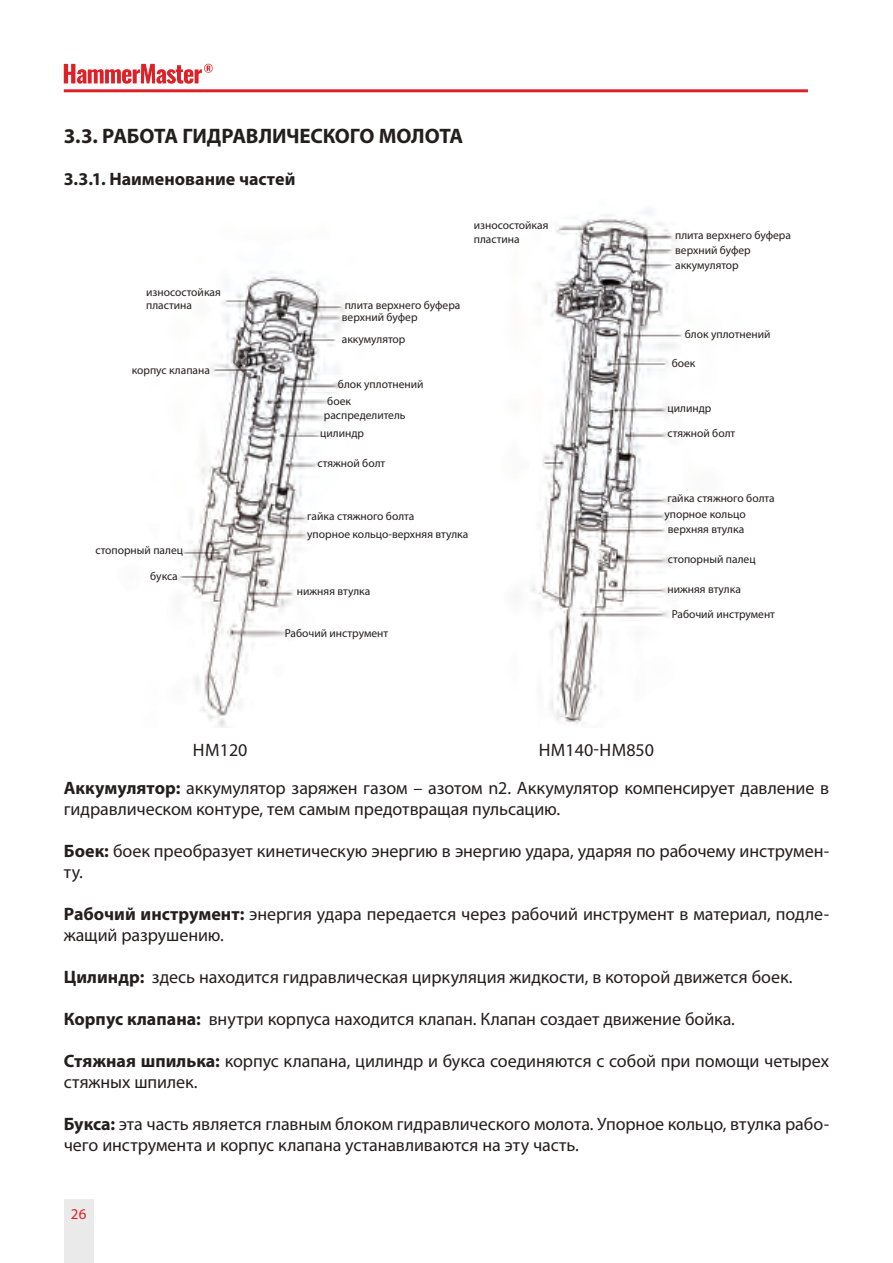
<style>
.page{position:relative;width:893px;height:1263px;background:#fff}
.page>*{position:absolute;margin:0;border:0;box-sizing:border-box;transform-origin:0 0}
.t1{font:700 21px "Myriad Pro";letter-spacing:-.01em;color:#241f1f}
.t2{font:18px/21px "Myriad Pro";letter-spacing:-.005em;color:#241f1f}
.t3{font:700 18px "Myriad Pro";color:#241f1f}
.t4{font:17.85px "Myriad Pro";color:#241f1f}
.t5{font:15px "Myriad Pro";color:#dd2127}
.t6{font:11.55px/13.8px "Myriad Pro";color:#241f1f}
.s1{font-weight:700}
</style>
<div class="page">
<div style="left:64px;top:1199px;width:30px;height:64px;background:#ebeaea"></div>
<hr style="left:64px;top:89px;width:744px;height:3px;background:#dd2127">
<svg style="left:64px;top:64px;width:149px;height:20px"></svg>
<img style="left:176px;top:210px;width:507px;height:517px">
<p class="t1" style="left:64px;top:124px;width:401px">3.3. РАБОТА ГИДРАВЛИЧЕСКОГО МОЛОТА</p>
<p class="t3" style="left:64px;top:169px;width:233px">3.3.1. Наименование частей</p>
<p class="t6" style="left:146px;top:285px;width:76px">износостойкая пластина</p>
<p class="t6" style="left:132px;top:363px;width:80px">корпус клапана</p>
<p class="t6" style="left:342px;top:298px;width:120px;line-height:12.5px">плита верхнего буфера верхний буфер</p>
<p class="t6" style="left:342px;top:332px;width:65px">аккумулятор</p>
<p class="t6" style="left:327px;top:376px;width:98px;line-height:16.4px;text-indent:11px">блок уплотнений боек</p>
<p class="t6" style="left:320px;top:405px;width:87px;line-height:18.6px;text-indent:4px">распределитель цилиндр</p>
<p class="t6" style="left:317px;top:456px;width:69px">стяжной болт</p>
<p class="t6" style="left:474px;top:218px;width:76px">износостойкая пластина</p>
<p class="t6" style="left:675px;top:228px;width:117px;line-height:14.7px">плита верхнего буфера верхний буфер аккумулятор</p>
<p class="t6" style="left:685px;top:327px;width:87px">блок уплотнений</p>
<p class="t6" style="left:672px;top:356px;width:25px">боек</p>
<p class="t6" style="left:667px;top:401px;width:45px">цилиндр</p>
<p class="t6" style="left:667px;top:426px;width:69px">стяжной болт</p>
<p class="t6" style="left:95px;top:543px;width:89px">стопорный палец</p>
<p class="t6" style="left:150px;top:569px;width:29px">букса</p>
<p class="t6" style="left:307px;top:507px;width:163px;line-height:17.9px">гайка стяжного болта<br>упорное кольцо-верхняя втулка</p>
<p class="t6" style="left:297px;top:584px;width:75px">нижняя втулка</p>
<p class="t6" style="left:285px;top:626px;width:105px">Рабочий инструмент</p>
<p class="t6" style="left:664px;top:490px;width:112px;line-height:15.9px">гайка стяжного болта упорное кольцо</p>
<p class="t6" style="left:668px;top:522px;width:78px">верхняя втулка</p>
<p class="t6" style="left:668px;top:552px;width:89px">стопорный палец</p>
<p class="t6" style="left:667px;top:582px;width:75px">нижняя втулка</p>
<p class="t6" style="left:672px;top:607px;width:105px">Рабочий инструмент</p>
<p class="t4" style="left:173px;top:733px;width:98px">(HM100-120)</p>
<p class="t4" style="left:509px;top:733px;width:128px">(HM140- HM850)</p>
<p class="t2" style="left:193px;top:740px;width:56px">HM120</p>
<p class="t2" style="left:539px;top:740px;width:117px">HM140-HM850</p>
<p class="t2" style="left:64px;top:778px;width:767px"><span class="s1">Аккумулятор:</span> аккумулятор заряжен газом – азотом n2. Аккумулятор компенсирует давление в гидравлическом контуре, тем самым предотвращая пульсацию.</p>
<p class="t2" style="left:64px;top:841px;width:767px"><span class="s1">Боек:</span> боек преобразует кинетическую энергию в энергию удара, ударяя по рабочему инструмен&shy;ту.</p>
<p class="t2" style="left:64px;top:904px;width:767px"><span class="s1">Рабочий инструмент:</span> энергия удара передается через рабочий инструмент в материал, подле&shy;жащий разрушению.</p>
<p class="t2" style="left:64px;top:967px;width:730px"><span class="s1">Цилиндр:</span> здесь находится гидравлическая циркуляция жидкости, в которой движется боек.</p>
<p class="t2" style="left:64px;top:1009px;width:673px"><span class="s1">Корпус клапана:</span> внутри корпуса находится клапан. Клапан создает движение бойка.</p>
<p class="t2" style="left:64px;top:1051px;width:767px"><span class="s1">Стяжная шпилька:</span> корпус клапана, цилиндр и букса соединяются с собой при помощи четырех стяжных шпилек.</p>
<p class="t2" style="left:64px;top:1114px;width:767px"><span class="s1">Букса:</span> эта часть является главным блоком гидравлического молота. Упорное кольцо, втулка рабо&shy;чего инструмента и корпус клапана устанавливаются на эту часть.</p>
<p class="t5" style="left:71px;top:1206px;width:17px">26</p>
</div>
